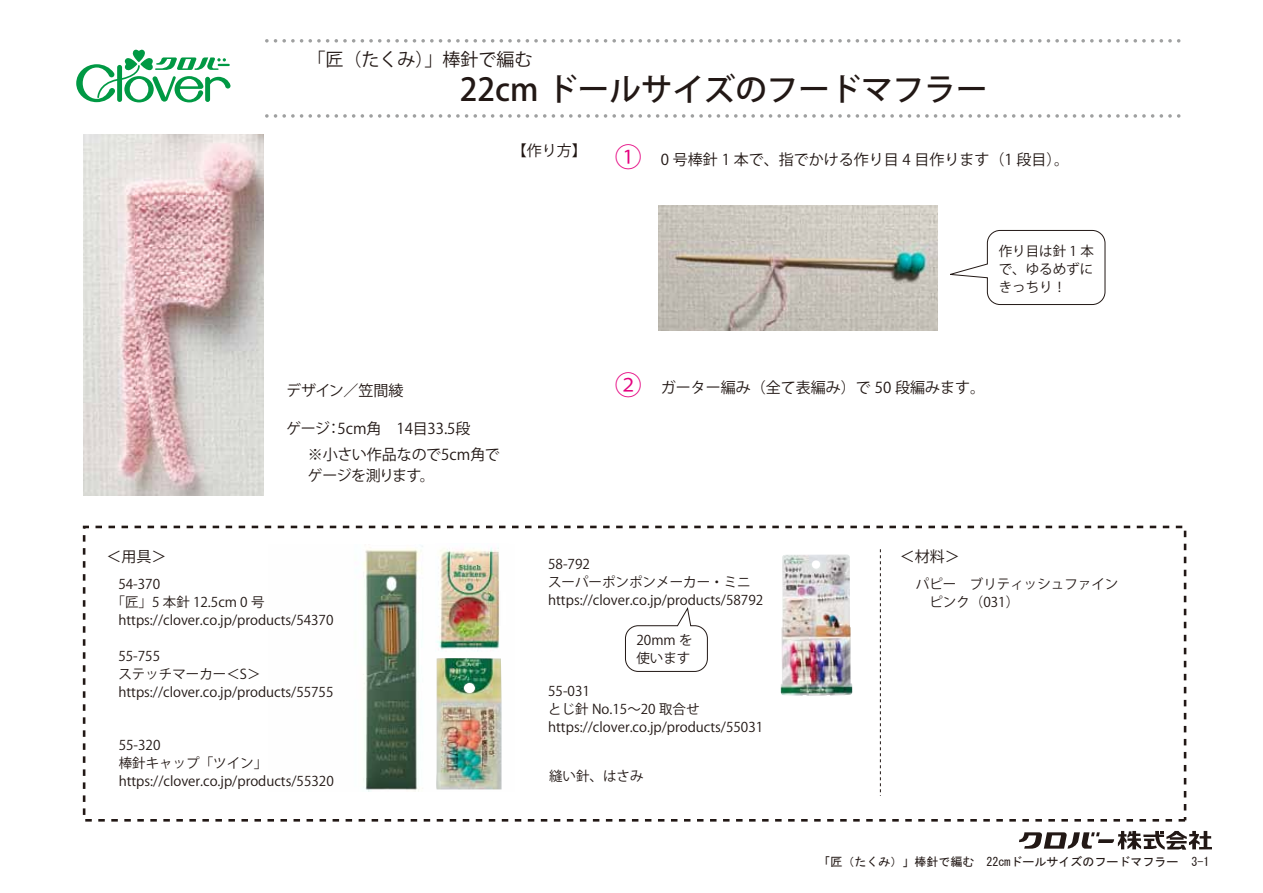
<style>
.page{position:relative;width:1263px;height:893px;background:#fff}
.page>*{position:absolute;margin:0;border:0;box-sizing:border-box;transform-origin:0 0}
.t1{font:500 31.5px "Koz Go Pro";color:#221815}
.t2{font:18px "Koz Go Pro";color:#221815}
.t3{font:15px/25.7px "Koz Go Pro";color:#221815}
.t4{font:15px "Koz Go Pro";letter-spacing:-.04em;color:#221815}
.t5{font:13.5px/18px "Koz Go Pro";color:#221815}
.t6{font:12px "MS Gothic";color:#221815}
.s1{font-size:27px;color:#e4007f}
</style>
<div class="page">
<img style="left:363px;top:545px;width:139px;height:246px">
<img style="left:435px;top:545px;width:67px;height:107px">
<svg style="left:950px;top:230px;width:156px;height:75px"></svg>
<img style="left:436px;top:658px;width:65px;height:131px">
<svg style="left:76px;top:49px;width:155px;height:53px"></svg>
<svg style="left:267px;top:114px;width:914px;height:4px"></svg>
<svg style="left:267px;top:39px;width:914px;height:4px"></svg>
<svg style="left:625px;top:607px;width:83px;height:65px"></svg>
<div style="left:83px;top:526px;width:1103px;height:296px;border:3px dashed #221815"></div>
<svg style="left:1019px;top:831px;width:193px;height:19px"></svg>
<svg style="left:880px;top:549px;width:1px;height:247px"></svg>
<img style="left:781px;top:554px;width:71px;height:142px">
<img style="left:658px;top:206px;width:279px;height:124px">
<img style="left:83px;top:134px;width:180px;height:361px">
<h2 class="t2" style="left:308px;top:48px;width:226px">「匠（たくみ）」棒針で編む</h2>
<h1 class="t1" style="left:460px;top:69px;width:529px">22cm ドールサイズのフードマフラー</h1>
<p class="t3" style="left:512px;top:147px;width:559px">【作り方】 <span class="s1">①</span> 0 号棒針 1 本で、指でかける作り目 4 目作ります（1 段目）。</p>
<p class="t3" style="left:106px;top:544px;width:61px">＜用具＞</p>
<p class="t3" style="left:286px;top:378px;width:119px">デザイン／笠間綾</p>
<p class="t3" style="left:308px;top:416px;width:193px;text-indent:-22px">ゲージ：5cm角　14目33.5段<br>※小さい作品なので5cm角で</p>
<p class="t4" style="left:308px;top:466px;width:129px">ゲージを測ります。</p>
<p class="t5" style="left:118px;top:575px;width:43px">54-370</p>
<p class="t5" style="left:112px;top:593px;width:154px">「匠」5 本針 12.5cm 0 号</p>
<p class="t5" style="left:118px;top:611px;width:217px">https://clover.co.jp/products/54370</p>
<p class="t5" style="left:118px;top:648px;width:217px">55-755<br>ステッチマーカー＜S＞https://clover.co.jp/products/55755</p>
<p class="t5" style="left:119px;top:737px;width:217px">55-320<br>棒針キャップ「ツイン」https://clover.co.jp/products/55320</p>
<p class="t5" style="left:999px;top:243px;width:97px;text-align:justify">作り目は針 1 本で、ゆるめずにきっちり！</p>
<p class="t3" style="left:615px;top:375px;width:372px"><span class="s1">②</span> ガーター編み（全て表編み）で 50 段編みます。</p>
<p class="t5" style="left:548px;top:555px;width:217px">58-792<br>スーパーポンポンメーカー・ミニ　https://clover.co.jp/products/58792</p>
<p class="t5" style="left:636px;top:631px;width:58px">20mm を使います</p>
<p class="t5" style="left:548px;top:682px;width:217px">55-031<br>とじ針 No.15～20 取合せhttps://clover.co.jp/products/55031</p>
<p class="t5" style="left:549px;top:767px;width:96px">縫い針、はさみ</p>
<p class="t3" style="left:900px;top:544px;width:61px">＜材料＞</p>
<p class="t5" style="left:916px;top:575px;width:204px">パピー　ブリティッシュファイン　ピンク（031）</p>
<p class="t6" style="left:806px;top:855px;width:404px">　「匠（たくみ）」棒針で編む　22cmドールサイズのフードマフラー 3-1</p>
</div>
